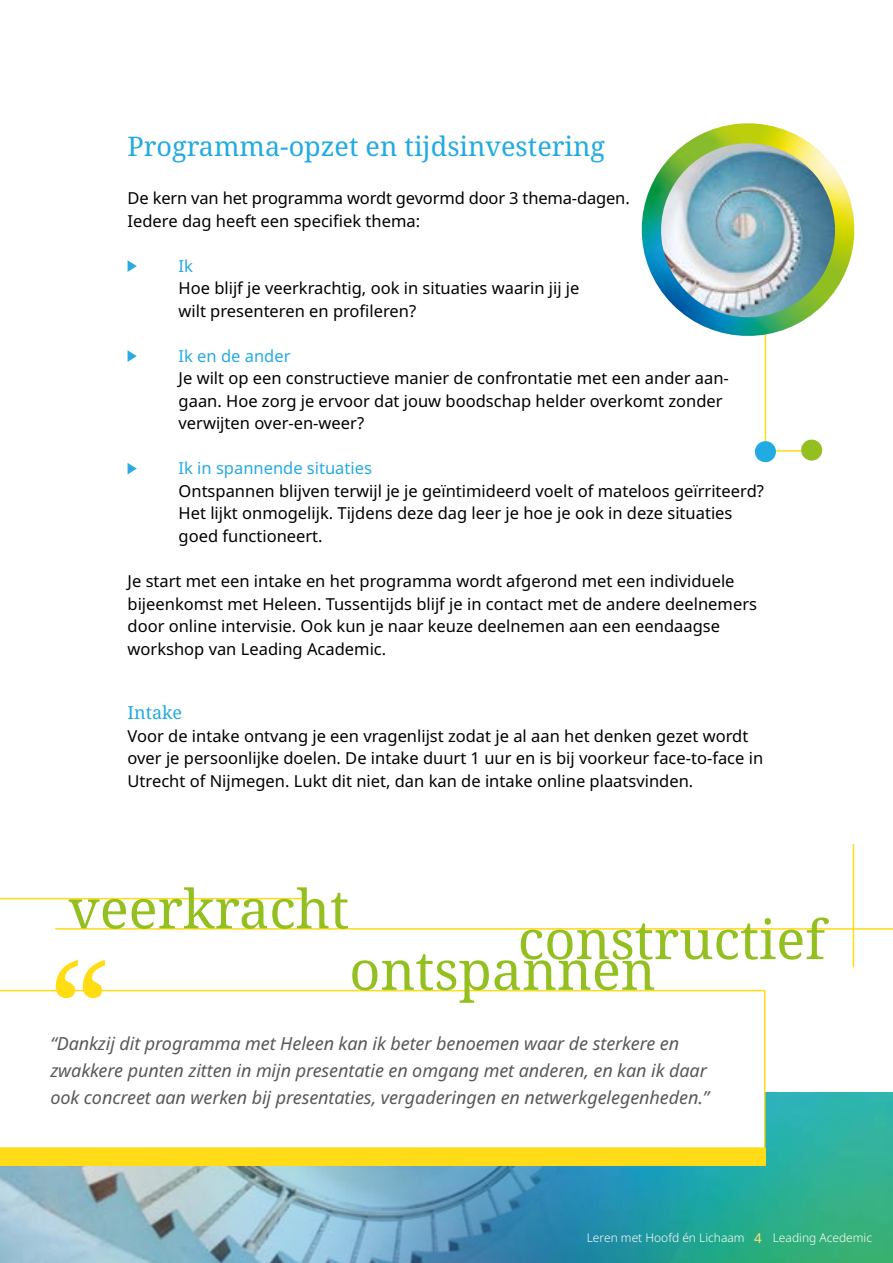
<style>
.page{position:relative;width:893px;height:1263px;background:#fff}
.page>*{position:absolute;margin:0;border:0;box-sizing:border-box;transform-origin:0 0}
.t1{font:135px "Noto Serif";color:#ffdc13}
.t2{font:54px "Noto Serif";color:#93c020}
.t3{font:27px "Noto Serif";color:#22aae2}
.t4{font:italic 18px/27px "Noto Sans";letter-spacing:-.005em;color:#585857}
.t5{font:18px "Noto Serif";color:#22aae2}
.t6{font:16.5px/22.5px "Noto Sans";color:#000}
.t7{font:16.5px "Noto Sans";color:#25aae2}
.t8{font:13.5px "Noto Sans";color:#ffe577}
.t9{font:300 12px "Noto Sans";color:#fff}
</style>
<div class="page">
<img style="left:0;top:1093px;width:893px;height:170px">
<svg style="left:128px;top:260px;width:9px;height:12px"></svg>
<svg style="left:128px;top:350px;width:9px;height:12px"></svg>
<svg style="left:128px;top:463px;width:9px;height:11px"></svg>
<svg style="left:0;top:990px;width:765px;height:158px"></svg>
<hr style="left:55px;top:928px;width:838px;height:1px;background:#ffdb18">
<div style="left:0;top:1148px;width:765px;height:17px;background:#ffdb18"></div>
<hr style="left:765px;top:313px;width:1px;height:142px;background:#ffdb18">
<hr style="left:766px;top:450px;width:41px;height:2px;background:#ffdb18">
<div style="left:755px;top:441px;width:21px;height:21px;background:#22aae2;border-radius:50%"></div>
<div style="left:801px;top:440px;width:21px;height:21px;background:#93c020;border-radius:50%"></div>
<hr style="left:0;top:898px;width:304px;height:1px;background:#ffdb18">
<hr style="left:853px;top:844px;width:1px;height:123px;background:#ffdb18">
<img style="left:641px;top:123px;width:214px;height:223px">
<img style="left:661px;top:143px;width:174px;height:174px;border-radius:87px">
<h3 class="t3" style="left:128px;top:128px;width:479px">Programma-opzet en tijdsinvestering</h3>
<p class="t6" style="left:128px;top:187px;width:504px">De kern van het programma wordt gevormd door 3 thema-dagen.<br>Iedere dag heeft een specifiek thema:</p>
<p class="t7" style="left:179px;top:257px;width:16px">Ik</p>
<p class="t6" style="left:179px;top:277px;width:402px">Hoe blijf je veerkrachtig, ook in situaties waarin jij je wilt presenteren en profileren?</p>
<p class="t7" style="left:179px;top:347px;width:113px">Ik en de ander</p>
<p class="t6" style="left:179px;top:367px;width:552px">Je wilt op een constructieve manier de confrontatie met een ander aan&shy;gaan. Hoe zorg je ervoor dat jouw boodschap helder overkomt zonder verwijten over-en-weer?</p>
<p class="t7" style="left:179px;top:459px;width:195px">Ik in spannende situaties</p>
<p class="t6" style="left:179px;top:480px;width:587px">Ontspannen blijven terwijl je je geïntimideerd voelt of mateloos geïrriteerd?<br>Het lijkt onmogelijk. Tijdens deze dag leer je hoe je ook in deze situaties goed functioneert.</p>
<p class="t6" style="left:128px;top:570px;width:631px">Je start met een intake en het programma wordt afgerond met een individuele bijeenkomst met Heleen. Tussentijds blijf je in contact met de andere deelnemers door online intervisie. Ook kun je naar keuze deelnemen aan een eendaagse workshop van Leading Academic.</p>
<p class="t5" style="left:128px;top:700px;width:56px">Intake</p>
<p class="t6" style="left:128px;top:724px;width:637px">Voor de intake ontvang je een vragenlijst zodat je al aan het denken gezet wordt over je persoonlijke doelen. De intake duurt 1 uur en is bij voorkeur face-to-face in<br>Utrecht of Nijmegen. Lukt dit niet, dan kan de intake online plaatsvinden.</p>
<h2 class="t2" style="left:68px;top:872px;width:282px">veerkracht</h2>
<h2 class="t2" style="left:518px;top:902px;width:309px">constructief</h2>
<h2 class="t2" style="left:349px;top:933px;width:308px">ontspannen</h2>
<h1 class="t1" style="left:48px;top:915px;width:62px">“</h1>
<p class="t4" style="left:50px;top:1031px;width:660px">“Dankzij dit programma met Heleen kan ik beter benoemen waar de sterkere en zwakkere punten zitten in mijn presentatie en omgang met anderen, en kan ik daar ook concreet aan werken bij presentaties, vergaderingen en netwerkgelegenheden.”</p>
<p class="t9" style="left:587px;top:1230px;width:159px">Leren met Hoofd én Lichaam</p>
<p class="t9" style="left:773px;top:1230px;width:101px">Leading Acedemic</p>
<p class="t8" style="left:754px;top:1230px;width:9px">4</p>
</div>
